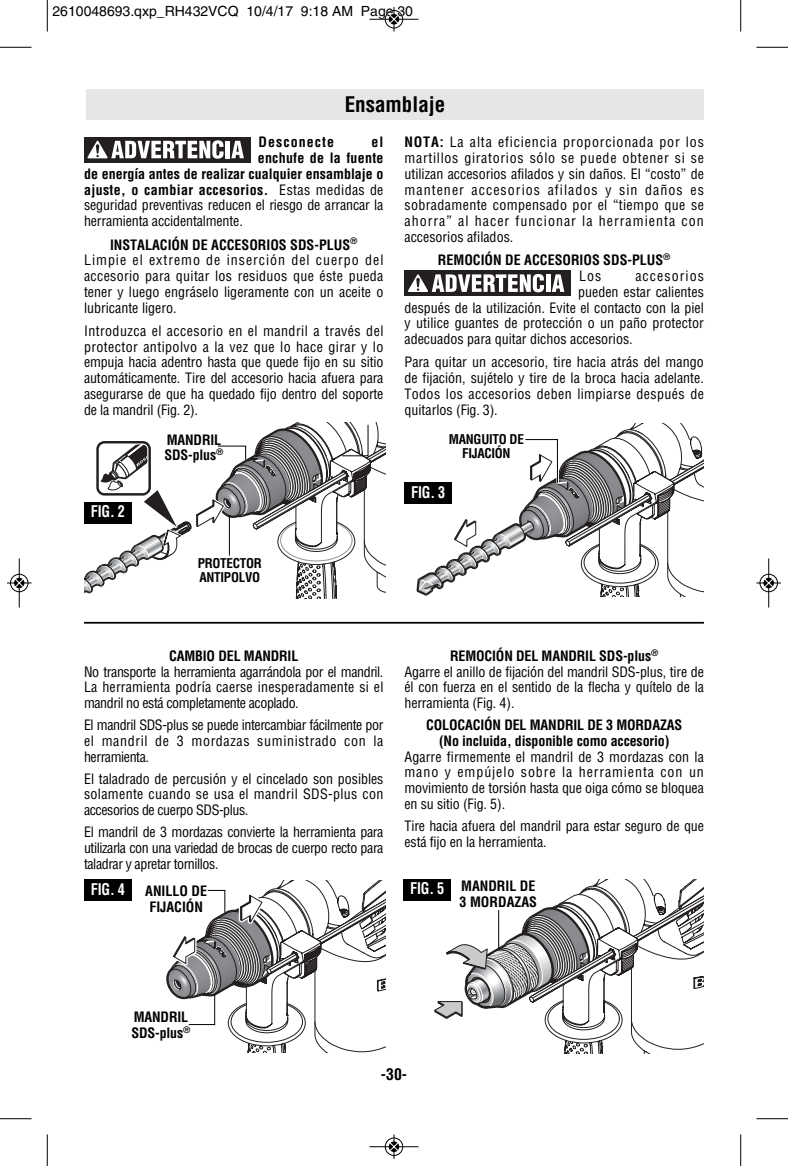
<style>
.page{position:relative;width:788px;height:1166px;background:#fff}
.page>*{position:absolute;margin:0;border:0;box-sizing:border-box;transform-origin:0 0}
.t1{font:700 condensed 21px "Helvetica";color:#000}
.t2{font:700 condensed 15.75px "Helvetica";letter-spacing:-.015em;color:#fff;scale:.9 1}
.t3{font:700 condensed 15.75px "Helvetica";color:#000}
.t4{font:condensed 14px/15.8px "Helvetica";letter-spacing:-.01em;color:#000;text-align:justify}
.t5{font:700 condensed 14px/15.8px "Helvetica";color:#000}
.t6{font:condensed 14px/15.8px "Helvetica";letter-spacing:.025em;color:#000}
.t7{font:condensed 14px "Helvetica";letter-spacing:.01em;color:#000}
.t8{font:14px "Helvetica";color:#000}
.t9{font:700 condensed 14px "Helvetica";letter-spacing:.025em;color:#000}
.t10{font:700 condensed 14px "Helvetica";letter-spacing:.02em;color:#000}
.t11{font:700 condensed 14px "Helvetica";letter-spacing:.075em;color:#000}
.t12{font:condensed 14px "Helvetica";letter-spacing:.075em;color:#000}
.t13{font:700 condensed 13.12px/14px "Helvetica";letter-spacing:-.02em;color:#000}
.s1{font-weight:400}
.s2{font-weight:700}
</style>
<div class="page">
<div style="left:404px;top:270px;width:167px;height:26px;background:#231f20"></div>
<hr style="left:546px;top:274px;width:4px;height:18px;background:#fff">
<svg style="left:551px;top:274px;width:13px;height:18px"></svg>
<svg style="left:408px;top:274px;width:136px;height:18px"></svg>
<div style="left:84px;top:137px;width:167px;height:26px;background:#231f20"></div>
<hr style="left:226px;top:141px;width:4px;height:17px;background:#fff">
<svg style="left:231px;top:141px;width:13px;height:17px"></svg>
<svg style="left:87px;top:140px;width:136px;height:19px"></svg>
<hr style="left:84px;top:622px;width:620px;height:1px;background:#000">
<div style="left:404px;top:482px;width:48px;height:21px;background:#000"></div>
<svg style="left:416px;top:423px;width:288px;height:173px"></svg>
<svg style="left:84px;top:422px;width:301px;height:176px"></svg>
<svg style="left:434px;top:879px;width:270px;height:174px"></svg>
<div style="left:84px;top:879px;width:48px;height:21px;background:#000"></div>
<div style="left:403px;top:879px;width:48px;height:21px;background:#000"></div>
<hr style="left:498px;top:910px;width:1px;height:38px;background:#000">
<svg style="left:166px;top:880px;width:219px;height:172px"></svg>
<div style="left:86px;top:89px;width:618px;height:30px;background:#e6e6e6"></div>
<hr style="left:47px;top:0;width:1px;height:32px;background:#000">
<hr style="left:0;top:47px;width:32px;height:1px;background:#000">
<hr style="left:740px;top:0;width:1px;height:32px;background:#000">
<hr style="left:756px;top:47px;width:32px;height:1px;background:#000">
<hr style="left:47px;top:1134px;width:1px;height:32px;background:#000">
<hr style="left:0;top:1118px;width:32px;height:1px;background:#000">
<hr style="left:740px;top:1134px;width:1px;height:32px;background:#000">
<hr style="left:756px;top:1118px;width:32px;height:1px;background:#000">
<div style="left:384px;top:10px;width:19px;height:19px;border:1px solid #fff;border-radius:50%"></div>
<hr style="left:369px;top:19px;width:49px;height:1px;background:#000">
<div style="left:385px;top:10px;width:18px;height:18px;border:1px solid #000;border-radius:50%"></div>
<svg style="left:389px;top:7px;width:9px;height:25px"></svg>
<div style="left:384px;top:1137px;width:19px;height:19px;border:1px solid #fff;border-radius:50%"></div>
<hr style="left:369px;top:1146px;width:49px;height:1px;background:#000">
<div style="left:385px;top:1137px;width:18px;height:18px;border:1px solid #000;border-radius:50%"></div>
<svg style="left:389px;top:1134px;width:9px;height:24px"></svg>
<div style="left:10px;top:573px;width:19px;height:19px;border:1px solid #fff;border-radius:50%"></div>
<hr style="left:19px;top:558px;width:1px;height:49px;background:#000">
<div style="left:10px;top:574px;width:18px;height:18px;border:1px solid #000;border-radius:50%"></div>
<svg style="left:7px;top:578px;width:25px;height:9px"></svg>
<div style="left:759px;top:573px;width:19px;height:19px;border:1px solid #fff;border-radius:50%"></div>
<hr style="left:768px;top:558px;width:1px;height:49px;background:#000">
<div style="left:759px;top:574px;width:18px;height:18px;border:1px solid #000;border-radius:50%"></div>
<svg style="left:756px;top:578px;width:24px;height:9px"></svg>
<p class="t8" style="left:52px;top:6px;width:362px">2610048693.qxp_RH432VCQ 10/4/17 9:18 AM Page 30</p>
<h1 class="t1" style="left:345px;top:92px;width:102px">Ensamblaje</h1>
<p class="t11" style="left:258px;top:134px;width:77px">Desconecte</p>
<p class="t5" style="left:371px;top:135px;width:13px">el</p>
<p class="t10" style="left:258px;top:150px;width:127px">enchufe de la fuente</p>
<p class="t5" style="left:84px;top:166px;width:301px">de energía antes de realizar cualquier ensamblaje o</p>
<p class="t9" style="left:84px;top:182px;width:301px">ajuste, o cambiar accesorios. <span class="s1">Estas medidas de</span></p>
<p class="t4" style="left:84px;top:198px;width:301px">seguridad preventivas reducen el riesgo de arrancar la</p>
<p class="t4" style="left:84px;top:213px;width:160px">herramienta accidentalmente.</p>
<p class="t6" style="left:84px;top:237px;width:301px;text-indent:26px"><span class="s2">INSTALACIÓN DE ACCESORIOS SDS-PLUS</span><sup>® </sup>Limpie el extremo de inserción del cuerpo del accesorio para quitar los residuos que éste pueda tener y luego engráselo ligeramente con un aceite o lubricante ligero.</p>
<p class="t4" style="left:84px;top:323px;width:301px">Introduzca el accesorio en el mandril a través del protector antipolvo a la vez que lo hace girar y lo empuja hacia adentro hasta que quede fijo en su sitio automáticamente. Tire del accesorio hacia afuera para asegurarse de que ha quedado fijo dentro del soporte de la mandril (Fig. 2).</p>
<p class="t2" style="left:91px;top:503px;width:39px">FIG. 2</p>
<p class="t5" style="left:164px;top:432px;width:61px">MANDRIL<br>SDS-plus<sup>®</sup></p>
<p class="t13" style="left:198px;top:556px;width:66px">PROTECTOR<br>ANTIPOLVO</p>
<p class="t4" style="left:404px;top:135px;width:301px"><span class="s2">NOTA:</span> La alta eficiencia proporcionada por los martillos giratorios sólo se puede obtener si se utilizan accesorios afilados y sin daños. El “costo” de mantener accesorios afilados y sin daños es sobradamente compensado por el “tiempo que se ahorra” al hacer funcionar la herramienta con accesorios afilados.</p>
<p class="t5" style="left:579px;top:252px;width:93px;text-indent:-141px">REMOCIÓN DE ACCESORIOS SDS-PLUS<sup>®<br></sup><span class="s1">Los</span></p>
<p class="t12" style="left:635px;top:268px;width:70px">accesorios</p>
<p class="t4" style="left:578px;top:284px;width:127px">pueden estar calientes</p>
<p class="t4" style="left:404px;top:300px;width:301px">después de la utilización. Evite el contacto con la piel</p>
<p class="t7" style="left:404px;top:315px;width:301px">y utilice guantes de protección o un paño protector</p>
<p class="t4" style="left:404px;top:331px;width:230px">adecuados para quitar dichos accesorios.</p>
<p class="t4" style="left:404px;top:355px;width:301px">Para quitar un accesorio, tire hacia atrás del mango de fijación, sujételo y tire de la broca hacia adelante.<br>Todos los accesorios deben limpiarse después de quitarlos (Fig. 3).</p>
<p class="t13" style="left:449px;top:432px;width:77px;text-align:center">MANGUITO DE<br>FIJACIÓN</p>
<p class="t2" style="left:411px;top:483px;width:39px">FIG. 3</p>
<p class="t5" style="left:169px;top:648px;width:131px">CAMBIO DEL MANDRIL</p>
<p class="t4" style="left:84px;top:664px;width:301px">No transporte la herramienta agarrándola por el mandril.<br>La herramienta podría caerse inesperadamente si el mandril no está completamente acoplado.</p>
<p class="t4" style="left:84px;top:717px;width:301px">El mandril SDS-plus se puede intercambiar fácilmente por el mandril de 3 mordazas suministrado con la herramienta.</p>
<p class="t4" style="left:84px;top:771px;width:301px">El taladrado de percusión y el cincelado son posibles solamente cuando se usa el mandril SDS-plus con accesorios de cuerpo SDS-plus.</p>
<p class="t4" style="left:84px;top:824px;width:301px">El mandril de 3 mordazas convierte la herramienta para utilizarla con una variedad de brocas de cuerpo recto para taladrar y apretar tornillos.</p>
<p class="t4" style="left:404px;top:648px;width:301px;text-align:left;text-indent:46px"><span class="s2">REMOCIÓN DEL MANDRIL SDS-plus</span><sup>®<br></sup>Agarre el anillo de fijación del mandril SDS-plus, tire de él con fuerza en el sentido de la flecha y quítelo de la herramienta (Fig. 4).</p>
<p class="t5" style="left:426px;top:717px;width:258px;text-align:center">COLOCACIÓN DEL MANDRIL DE 3 MORDAZAS (No incluida, disponible como accesorio)</p>
<p class="t4" style="left:404px;top:749px;width:301px">Agarre firmemente el mandril de 3 mordazas con la mano y empújelo sobre la herramienta con un movimiento de torsión hasta que oiga cómo se bloquea en su sitio (Fig. 5).</p>
<p class="t4" style="left:404px;top:818px;width:301px">Tire hacia afuera del mandril para estar seguro de que está fijo en la herramienta.</p>
<p class="t2" style="left:91px;top:880px;width:39px">FIG. 4</p>
<p class="t5" style="left:145px;top:883px;width:63px">ANILLO DE</p>
<p class="t2" style="left:410px;top:879px;width:39px">FIG. 5</p>
<p class="t5" style="left:149px;top:899px;width:55px">FIJACIÓN</p>
<p class="t5" style="left:459px;top:878px;width:79px">MANDRIL DE<br>3 MORDAZAS</p>
<p class="t5" style="left:131px;top:1009px;width:61px">MANDRIL<br>SDS-plus<sup>®</sup></p>
<p class="t3" style="left:381px;top:1065px;width:28px">-30-</p>
</div>
